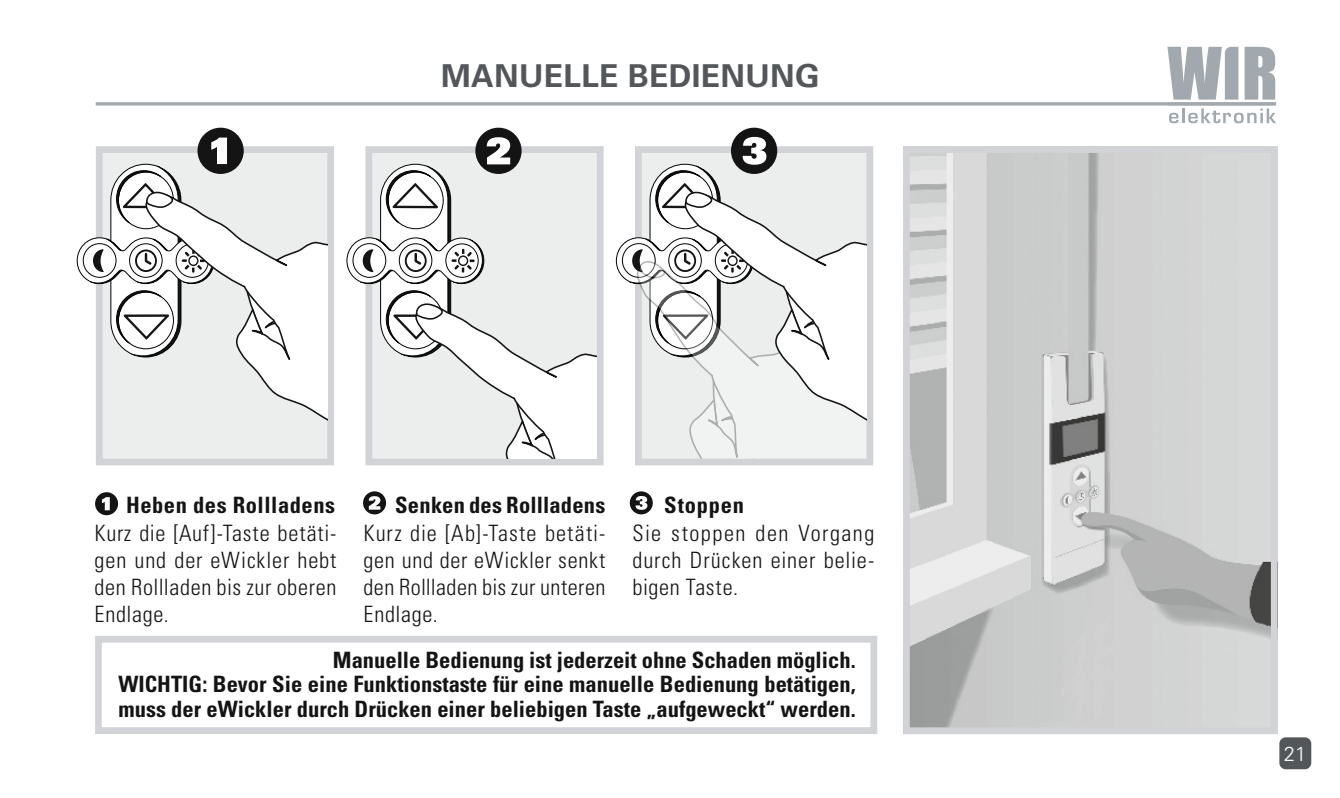
<style>
.page{position:relative;width:1340px;height:798px;background:#fff}
.page>*{position:absolute;margin:0;border:0;box-sizing:border-box;transform-origin:0 0}
.t1{font:700 31.5px "Univers LT Std";letter-spacing:.01em;color:#54575a}
.t2{font:300 condensed 22.5px/27px "Univers LT Std";letter-spacing:.03em;color:#131413;text-align:justify}
.t3{font:700 condensed 22.5px/24.8px "Univers LT Std";color:#131413;text-align:justify}
.t4{font:700 condensed 22.5px "Univers LT Std";letter-spacing:.025em;color:#131413}
.t5{font:700 condensed 22.5px "Univers LT Std";letter-spacing:.035em;color:#131413}
.t6{font:300 20.25px "Univers LT Std";color:#fff}
</style>
<div class="page">
<div style="left:1279px;top:737px;width:32px;height:32px;background:#54575a;border-radius:6px"></div>
<svg style="left:1167px;top:47px;width:109px;height:76px"></svg>
<hr style="left:96px;top:102px;width:1180px;height:3px;background:#a3a9ad">
<img style="left:911px;top:154px;width:358px;height:571px">
<div style="left:903px;top:146px;width:374px;height:587px;border:7px solid #d1d3d6"></div>
<div style="left:95px;top:635px;width:782px;height:98px;background:#fff;border:7px solid #d1d3d6"></div>
<div style="left:96px;top:146px;width:238px;height:319px;background:#eceded;border:7px solid #d1d3d6"></div>
<div style="left:635px;top:146px;width:238px;height:319px;background:#eceded;border:7px solid #d1d3d6"></div>
<svg style="left:365px;top:146px;width:238px;height:319px;background:#d4d6d9"></svg>
<svg style="left:142px;top:192px;width:185px;height:266px"></svg>
<svg style="left:635px;top:357px;width:46px;height:101px"></svg>
<svg style="left:681px;top:192px;width:185px;height:266px"></svg>
<div style="left:197px;top:128px;width:47px;height:46px;background:#131413;border-radius:50%"></div>
<svg style="left:76px;top:137px;width:151px;height:220px"></svg>
<div style="left:475px;top:128px;width:46px;height:46px;background:#131413;border-radius:50%"></div>
<svg style="left:346px;top:137px;width:250px;height:321px"></svg>
<div style="left:731px;top:128px;width:46px;height:46px;background:#131413;border-radius:50%"></div>
<svg style="left:615px;top:137px;width:151px;height:220px"></svg>
<svg style="left:363px;top:491px;width:23px;height:23px"></svg>
<svg style="left:369px;top:496px;width:11px;height:13px"></svg>
<svg style="left:629px;top:491px;width:23px;height:23px"></svg>
<svg style="left:635px;top:496px;width:12px;height:13px"></svg>
<div style="left:95px;top:492px;width:23px;height:23px;background:#131413;border-radius:50%"></div>
<svg style="left:102px;top:497px;width:8px;height:13px"></svg>
<h1 class="t1" style="left:441px;top:57px;width:380px">MANUELLE BEDIENUNG</h1>
<p class="t4" style="left:126px;top:491px;width:211px">Heben des Rollladens</p>
<p class="t2" style="left:95px;top:519px;width:243px">Kurz die [Auf]-Taste betäti&shy;gen und der eWickler hebt den Rollladen bis zur oberen Endlage.</p>
<p class="t3" style="left:395px;top:493px;width:212px">Senken des Rollladens</p>
<p class="t2" style="left:363px;top:519px;width:243px">Kurz die [Ab]-Taste betäti&shy;gen und der eWickler senkt den Rollladen bis zur unteren Endlage.</p>
<p class="t5" style="left:664px;top:491px;width:82px">Stoppen</p>
<p class="t2" style="left:632px;top:519px;width:243px">Sie stoppen den Vorgang durch Drücken einer belie&shy;bigen Taste.</p>
<p class="t3" style="left:118px;top:647px;width:738px;text-indent:214px">Manuelle Bedienung ist jederzeit ohne Schaden möglich.<br>WICHTIG: Bevor Sie eine Funktionstaste für eine manuelle Bedienung betätigen, muss der eWickler durch Drücken einer beliebigen Taste „aufgeweckt“ werden.</p>
<p class="t6" style="left:1283px;top:741px;width:24px">21</p>
</div>
